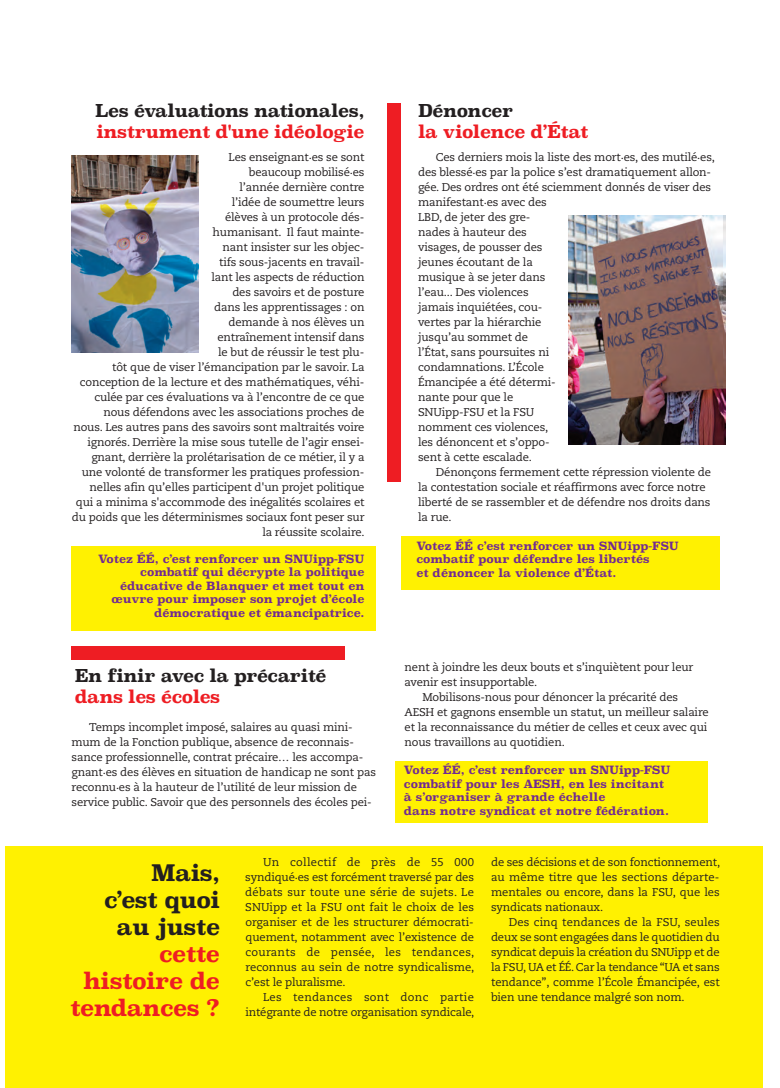
<style>
.page{position:relative;width:780px;height:1088px;background:#fff}
.page>*{position:absolute;margin:0;border:0;box-sizing:border-box;transform-origin:0 0}
.t1{font:700 22.5px/27px "Superclarendon";letter-spacing:-.03em;color:#ee1d23;text-align:right}
.t2{font:700 22.5px/27px "Superclarendon";letter-spacing:-.03em;color:#231f20;text-align:right}
.t3{font:700 17.5px "Superclarendon";letter-spacing:-.025em;color:#231f20}
.t4{font:700 17.5px "Superclarendon";letter-spacing:-.025em;color:#ee1d23}
.t5{font:11.25px/15px "Caecilia";letter-spacing:-.015em;color:#231f20}
.t6{font:700 11.25px/13.5px "Superclarendon";color:#722b91}
</style>
<div class="page">
<div style="left:72px;top:546px;width:304px;height:84px;background:#fff101"></div>
<img style="left:72px;top:155px;width:126px;height:197px">
<div style="left:401px;top:536px;width:318px;height:53px;background:#fff101"></div>
<img style="left:569px;top:216px;width:156px;height:228px">
<div style="left:387px;top:103px;width:14px;height:378px;background:#ee1d23"></div>
<div style="left:395px;top:761px;width:313px;height:62px;background:#fff101"></div>
<div style="left:5px;top:846px;width:757px;height:242px;background:#fff101"></div>
<div style="left:72px;top:647px;width:273px;height:13px;background:#ee1d23"></div>
<h2 class="t3" style="left:95px;top:97px;width:271px">Les évaluations nationales,</h2>
<h2 class="t4" style="left:96px;top:118px;width:269px">instrument d'une idéologie</h2>
<p class="t5" style="left:72px;top:151px;width:294px;text-align:right">Les enseignant.es se sont<br>beaucoup mobilisé.es<br>l’année dernière contre<br>l’idée de soumettre leurs<br>élèves à un protocole dés-<br>humanisant. Il faut mainte-<br>nant insister sur les objec-<br>tifs sous-jacents en travail-<br>lant les aspects de réduction<br>des savoirs et de posture<br>dans les apprentissages : on<br>demande à nos élèves un<br>entraînement intensif dans<br>le but de réussir le test plu-<br>tôt que de viser l’émancipation par le savoir. La conception de la lecture et des mathématiques, véhi&shy;culée par ces évaluations va à l’encontre de ce que nous défendons avec les associations proches de nous. Les autres pans des savoirs sont maltraités voire ignorés. Derrière la mise sous tutelle de l’agir ensei&shy;gnant, derrière la prolétarisation de ce métier, il y a une volonté de transformer les pratiques profession&shy;nelles afin qu’elles participent d'un projet politique qui a minima s'accommode des inégalités scolaires et du poids que les déterminismes sociaux font peser sur la réussite scolaire.</p>
<p class="t6" style="left:98px;top:552px;width:268px;text-align:right">Votez ÉÉ, c’est renforcer un SNUipp-FSU combatif qui décrypte la politique éducative de Blanquer et met tout en œuvre pour imposer son projet d’école démocratique et émancipatrice.</p>
<h2 class="t3" style="left:75px;top:663px;width:253px">En finir avec la précarité</h2>
<h2 class="t4" style="left:75px;top:684px;width:147px">dans les écoles</h2>
<p class="t5" style="left:72px;top:721px;width:306px;text-indent:18px">Temps incomplet imposé, salaires au quasi mini&shy;mum de la Fonction publique, absence de reconnais&shy;sance professionnelle, contrat précaire… les accompa&shy;gnant.es des élèves en situation de handicap ne sont pas reconnu.es à la hauteur de l’utilité de leur mission de service public. Savoir que des personnels des écoles pei-</p>
<h2 class="t3" style="left:418px;top:97px;width:97px">Dénoncer</h2>
<h2 class="t4" style="left:418px;top:118px;width:172px">la violence d’État</h2>
<p class="t5" style="left:418px;top:151px;width:298px;text-indent:18px">Ces derniers mois la liste des mort.es, des mutilé.es, des blessé.es par la police s’est dramatiquement allon&shy;gée. Des ordres ont été sciemment donnés de viser des manifestant.es avec des<br>LBD, de jeter des gre-<br>nades à hauteur des<br>visages, de pousser des<br>jeunes écoutant de la<br>musique à se jeter dans<br>l’eau... Des violences<br>jamais inquiétées, cou-<br>vertes par la hiérarchie<br>jusqu’au sommet de<br>l’État, sans poursuites ni<br>condamnations. L’École<br>Émancipée a été détermi-<br>nante pour que le<br>SNUipp-FSU et la FSU<br>nomment ces violences,<br>les dénoncent et s’oppo-<br>sent à cette escalade.</p>
<p class="t5" style="left:418px;top:466px;width:294px;text-indent:18px">Dénonçons fermement cette répression violente de la contestation sociale et réaffirmons avec force notre liberté de se rassembler et de défendre nos droits dans la rue.</p>
<p class="t6" style="left:416px;top:539px;width:264px">Votez ÉÉ c’est renforcer un SNUipp-FSU combatif pour défendre les libertés<br>et dénoncer la violence d’État.</p>
<p class="t5" style="left:404px;top:661px;width:290px">nent à joindre les deux bouts et s’inquiètent pour leur avenir est insupportable.</p>
<p class="t5" style="left:404px;top:691px;width:305px;text-indent:18px">Mobilisons-nous pour dénoncer la précarité des AESH et gagnons ensemble un statut, un meilleur salaire et la reconnaissance du métier de celles et ceux avec qui nous travaillons au quotidien.</p>
<p class="t6" style="left:404px;top:764px;width:268px">Votez ÉÉ, c’est renforcer un SNUipp-FSU combatif pour les AESH, en les incitant à s’organiser à grande échelle<br>dans notre syndicat et notre fédération.</p>
<h1 class="t2" style="left:104px;top:860px;width:118px">Mais, c’est quoi au juste</h1>
<h1 class="t1" style="left:70px;top:941px;width:151px">cette histoire de tendances ?</h1>
<p class="t5" style="left:245px;top:856px;width:230px;text-align:justify;text-indent:18px">Un collectif de près de 55 000 syndiqué.es est forcément traversé par des débats sur toute une série de sujets. Le SNUipp et la FSU ont fait le choix de les organiser et de les structurer démocrati&shy;quement, notamment avec l’existence de courants de pensée, les tendances, reconnus au sein de notre syndicalisme, c’est le pluralisme.</p>
<p class="t5" style="left:245px;top:991px;width:230px;text-align:right">Les tendances sont donc partie intégrante de notre organisation syndicale,</p>
<p class="t5" style="left:491px;top:856px;width:230px;text-align:justify">de ses décisions et de son fonctionnement, au même titre que les sections départe&shy;mentales ou encore, dans la FSU, que les syndicats nationaux.</p>
<p class="t5" style="left:491px;top:916px;width:230px;text-align:justify;text-indent:18px">Des cinq tendances de la FSU, seules deux se sont engagées dans le quotidien du syndicat depuis la création du SNUipp et de la FSU, UA et ÉÉ. Car la tendance “UA et sans tendance”, comme l’École Émancipée, est bien une tendance malgré son nom.</p>
</div>
